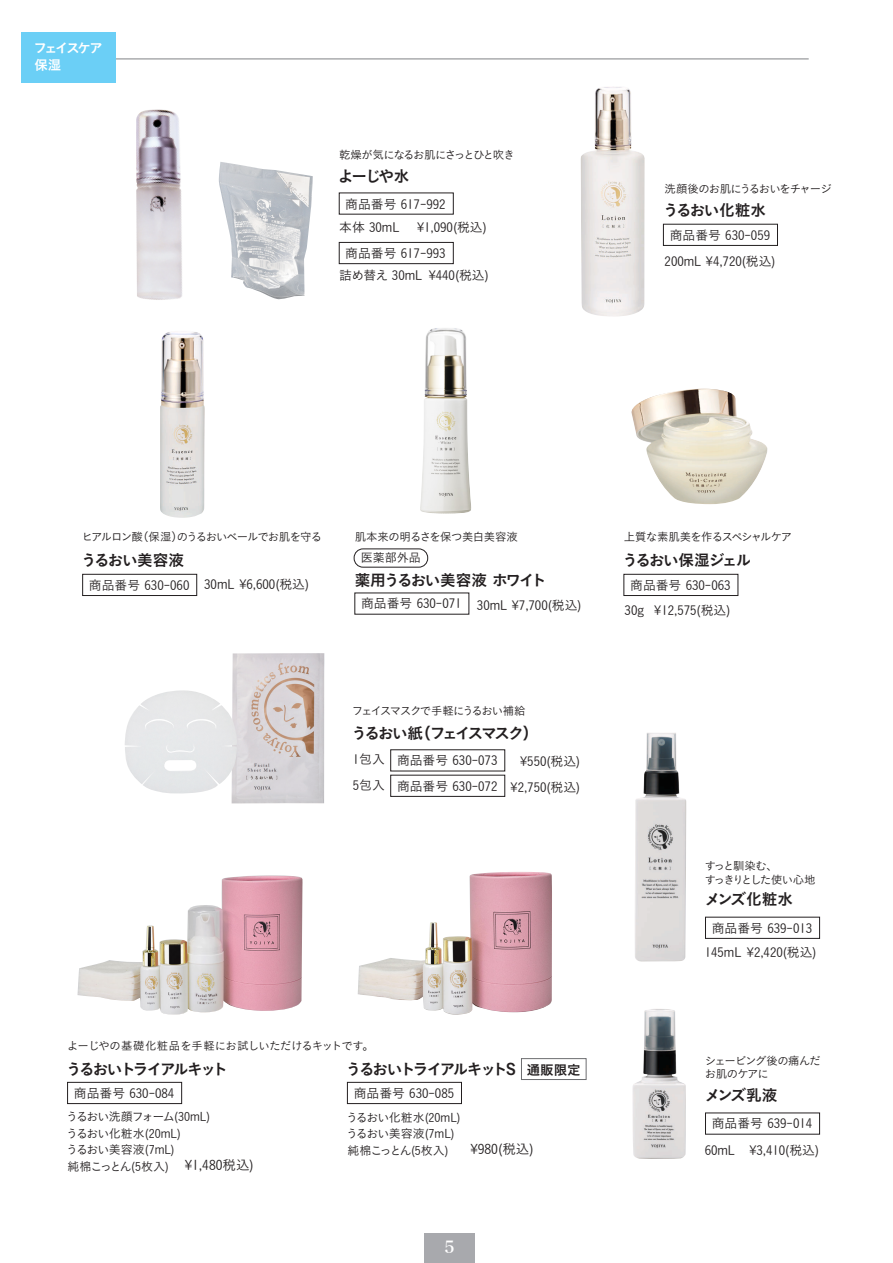
<style>
.page{position:relative;width:893px;height:1263px;background:#fff}
.page>*{position:absolute;margin:0;border:0;box-sizing:border-box;transform-origin:0 0}
.t1{font:16.5px "Hira Min Pro W6";color:#fff}
.t2{font:15.6px "Koburina Go Std W6";letter-spacing:-.135em;color:#231f20}
.t3{font:15.6px "Koburina Go Std W6";letter-spacing:-.065em;color:#231f20}
.t4{font:15.6px "Koburina Go Std W6";letter-spacing:-.11em;color:#231f20}
.t5{font:15.6px "Koburina Go Std W6";letter-spacing:-.155em;color:#231f20}
.t6{font:15.6px "Koburina Go Std W6";letter-spacing:-.095em;color:#231f20}
.t7{font:13.5px "Koburina Go Std W3";color:#231f20}
.t8{font:13.5px/16.5px "Koburina Go Std W6";letter-spacing:-.17em;color:#fff}
.t9{font:13.5px "Koburina Go Std W6";color:#231f20}
.t10{font:12.9px/25.3px "Koburina Go Std W3";color:#231f20}
.t11{font:12.9px "Koburina Go Std W3";letter-spacing:-.025em;color:#231f20}
.t12{font:12px/16.5px "Koburina Go Std W3";letter-spacing:-.045em;color:#231f20}
.t13{font:12px/16.5px "Koburina Go Std W3";letter-spacing:-.025em;color:#231f20}
.t14{font:11.4px/13.6px "Koburina Go Std W3";letter-spacing:-.08em;color:#231f20}
.t15{font:11.4px "Koburina Go Std W3";letter-spacing:-.04em;color:#231f20}
.t16{font:11.4px/13.6px "Koburina Go Std W3";letter-spacing:-.115em;color:#231f20}
.t17{font:11.4px "Koburina Go Std W3";letter-spacing:-.125em;color:#231f20}
.t18{font:11.4px "Koburina Go Std W3";letter-spacing:-.11em;color:#231f20}
</style>
<div class="page">
<div style="left:354px;top:549px;width:74px;height:18px;border:1px solid #231f20;border-radius:9px"></div>
<img style="left:358px;top:872px;width:194px;height:143px">
<img style="left:136px;top:109px;width:46px;height:191px">
<img style="left:160px;top:332px;width:45px;height:186px">
<img style="left:631px;top:389px;width:137px;height:115px">
<img style="left:420px;top:328px;width:51px;height:185px">
<img style="left:232px;top:653px;width:92px;height:150px">
<img style="left:125px;top:690px;width:113px;height:104px">
<img style="left:77px;top:875px;width:226px;height:140px">
<img style="left:635px;top:733px;width:51px;height:229px">
<img style="left:632px;top:1009px;width:54px;height:150px">
<img style="left:219px;top:162px;width:94px;height:138px">
<img style="left:581px;top:87px;width:64px;height:229px">
<hr style="left:84px;top:59px;width:725px;height:1px;background:#808285">
<div style="left:339px;top:242px;width:114px;height:22px;border:1px solid #231f20"></div>
<div style="left:21px;top:32px;width:95px;height:51px;background:#6bcff6"></div>
<div style="left:424px;top:1233px;width:51px;height:30px;background:#a8a9ad"></div>
<div style="left:663px;top:224px;width:115px;height:22px;border:1px solid #231f20"></div>
<div style="left:82px;top:574px;width:115px;height:22px;border:1px solid #231f20"></div>
<div style="left:624px;top:574px;width:114px;height:22px;border:1px solid #231f20"></div>
<div style="left:347px;top:1082px;width:115px;height:22px;border:1px solid #231f20"></div>
<div style="left:67px;top:1082px;width:115px;height:22px;border:1px solid #231f20"></div>
<div style="left:521px;top:1058px;width:65px;height:22px;border:1px solid #6c6d70"></div>
<p class="t8" style="left:33px;top:40px;width:71px">フェイスケア保湿</p>
<p class="t18" style="left:339px;top:146px;width:177px">乾燥が気になるお肌にさっとひと吹き</p>
<p class="t2" style="left:338px;top:164px;width:73px">よーじや水</p>
<p class="t10" style="left:345px;top:191px;width:102px">商品番号 617-992</p>
<p class="t10" style="left:339px;top:214px;width:62px">本体 30mL</p>
<p class="t10" style="left:417px;top:214px;width:71px">¥1,090(税込)</p>
<p class="t11" style="left:339px;top:266px;width:84px">詰め替え 30mL</p>
<p class="t10" style="left:345px;top:241px;width:102px">商品番号 617-993</p>
<p class="t10" style="left:429px;top:263px;width:62px">¥440(税込)</p>
<p class="t14" style="left:665px;top:182px;width:169px">洗顔後のお肌にうるおいをチャージ</p>
<p class="t3" style="left:663px;top:198px;width:105px">うるおい化粧水</p>
<p class="t10" style="left:670px;top:222px;width:102px">商品番号 630-059</p>
<p class="t10" style="left:665px;top:249px;width:112px">200mL ¥4,720(税込)</p>
<p class="t14" style="left:82px;top:529px;width:242px">ヒアルロン酸（保湿）のうるおいベールでお肌を守る</p>
<p class="t10" style="left:204px;top:572px;width:106px">30mL ¥6,600(税込)</p>
<p class="t3" style="left:81px;top:548px;width:105px">うるおい美容液</p>
<p class="t10" style="left:89px;top:572px;width:102px">商品番号 630-060</p>
<p class="t15" style="left:355px;top:528px;width:165px">肌本来の明るさを保つ美白美容液</p>
<p class="t13" style="left:361px;top:549px;width:61px">医薬部外品</p>
<p class="t4" style="left:355px;top:568px;width:193px">薬用うるおい美容液 ホワイト</p>
<p class="t10" style="left:477px;top:592px;width:106px">30mL ¥7,700(税込)</p>
<p class="t10" style="left:361px;top:591px;width:102px">商品番号 630-071</p>
<p class="t17" style="left:352px;top:702px;width:175px">フェイスマスクで手軽にうるおい補給</p>
<p class="t2" style="left:351px;top:721px;width:188px">うるおい紙（フェイスマスク）</p>
<p class="t10" style="left:353px;top:747px;width:34px">1包入</p>
<p class="t10" style="left:520px;top:748px;width:62px">¥550(税込)</p>
<p class="t10" style="left:353px;top:773px;width:34px">5包入</p>
<p class="t10" style="left:397px;top:747px;width:102px">商品番号 630-073商品番号 630-072</p>
<p class="t10" style="left:511px;top:774px;width:71px">¥2,750(税込)</p>
<p class="t15" style="left:67px;top:1037px;width:308px">よーじやの基礎化粧品を手軽にお試しいただけるキットです。</p>
<p class="t5" style="left:66px;top:1057px;width:163px">うるおいトライアルキット</p>
<p class="t2" style="left:346px;top:1057px;width:172px">うるおいトライアルキットS</p>
<p class="t10" style="left:74px;top:1080px;width:102px">商品番号 630-084</p>
<p class="t10" style="left:354px;top:1080px;width:102px">商品番号 630-085</p>
<p class="t9" style="left:527px;top:1059px;width:55px">通販限定</p>
<p class="t12" style="left:66px;top:1108px;width:145px">うるおい洗顔フォーム(30mL)うるおい化粧水(20mL)<br>うるおい美容液(7mL)<br>純棉こっとん(5枚入)</p>
<p class="t7" style="left:185px;top:1155px;width:71px">¥1,480税込)</p>
<p class="t13" style="left:346px;top:1109px;width:116px">うるおい化粧水(20mL)うるおい美容液(7mL)純棉こっとん(5枚入)</p>
<p class="t7" style="left:470px;top:1139px;width:65px">¥980(税込)</p>
<p class="t1" style="left:444px;top:1232px;width:12px">5</p>
<p class="t14" style="left:624px;top:529px;width:170px">上質な素肌美を作るスペシャルケア</p>
<p class="t6" style="left:622px;top:548px;width:131px">うるおい保湿ジェル</p>
<p class="t10" style="left:625px;top:597px;width:107px">30g ¥12,575(税込)</p>
<p class="t10" style="left:630px;top:572px;width:102px">商品番号 630-063</p>
<p class="t16" style="left:705px;top:859px;width:112px">すっと馴染む、<br>すっきりとした使い心地</p>
<p class="t2" style="left:705px;top:887px;width:90px">メンズ化粧水</p>
<p class="t10" style="left:705px;top:915px;width:113px;line-height:24.5px;text-align:center">商品番号 639-013<br>145mL ¥2,420(税込)</p>
<p class="t14" style="left:705px;top:1053px;width:118px">シェービング後の痛んだお肌のケアに</p>
<p class="t2" style="left:705px;top:1083px;width:74px">メンズ乳液</p>
<p class="t10" style="left:749px;top:1110px;width:71px;line-height:26.1px;text-indent:-38px">商品番号 639-014 ¥3,410(税込)</p>
<p class="t10" style="left:705px;top:1137px;width:32px">60mL</p>
</div>
